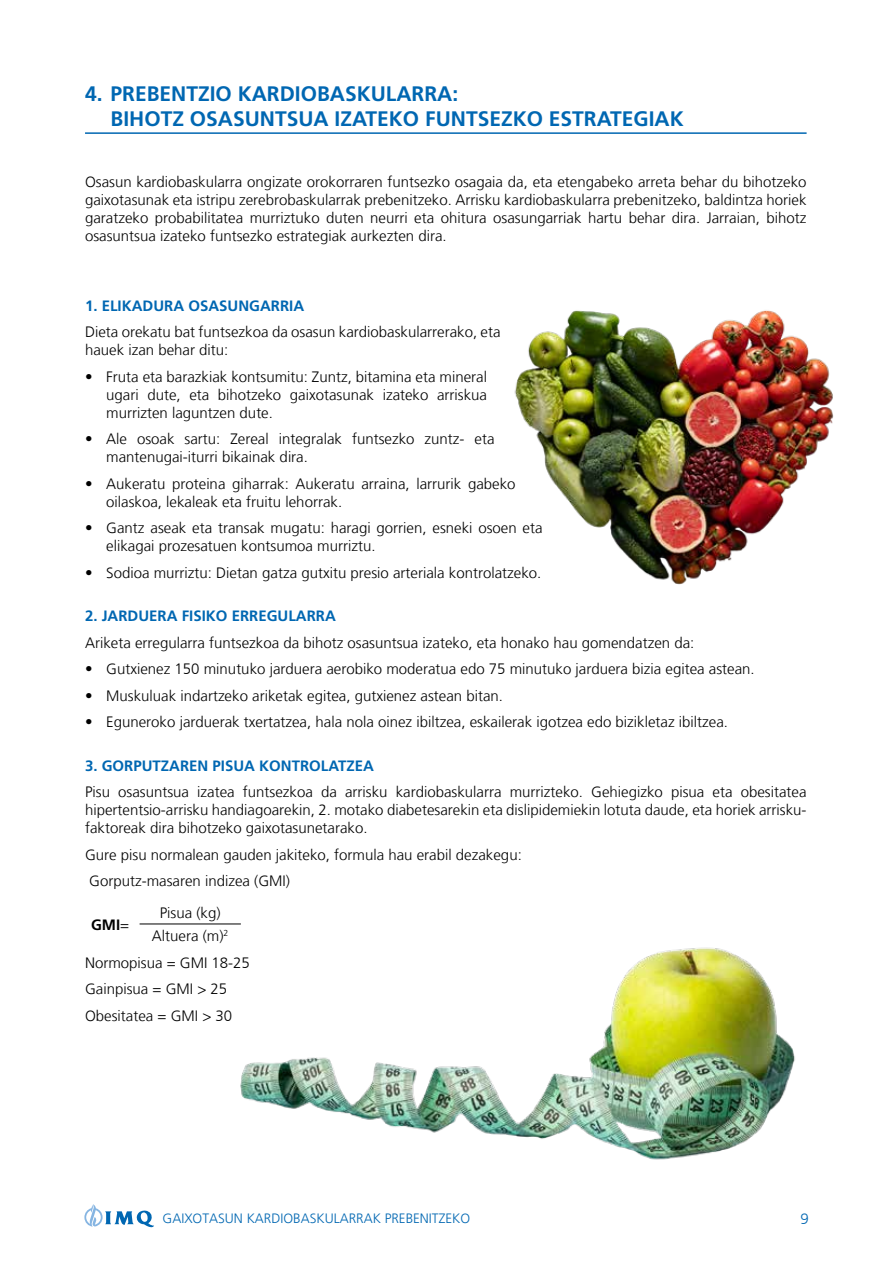
<style>
.page{position:relative;width:893px;height:1263px;background:#fff}
.page>*{position:absolute;margin:0;border:0;box-sizing:border-box;transform-origin:0 0}
.t1{font:700 21px/25.2px "Frutiger LT Std";color:#0067b2}
.t2{font:300 15px/18px "Frutiger LT";color:#000}
.t3{font:700 15px "Frutiger LT Std";color:#0067b2}
.t4{font:700 15px "Frutiger LT Std";color:#000}
.t5{font:300 15px "Frutiger LT";color:#0067b2}
.t6{font:300 13.5px "Frutiger LT";color:#0067b2}
.s1{font-family:"Frutiger LT";font-weight:300}
</style>
<div class="page">
<svg style="left:84px;top:1204px;width:70px;height:24px"></svg>
<hr style="left:85px;top:132px;width:722px;height:2px;background:#0067b2">
<hr style="left:140px;top:923px;width:101px;height:1px;background:#000">
<img style="left:215px;top:923px;width:580px;height:237px">
<img style="left:514px;top:310px;width:320px;height:275px">
<h1 class="t1" style="left:111px;top:81px;width:575px;text-indent:-26px">4. PREBENTZIO KARDIOBASKULARRA:<br>BIHOTZ OSASUNTSUA IZATEKO FUNTSEZKO ESTRATEGIAK</h1>
<p class="t2" style="left:85px;top:173px;width:723px;text-align:justify">Osasun kardiobaskularra ongizate orokorraren funtsezko osagaia da, eta etengabeko arreta behar du bihotzeko gaixotasunak eta istripu zerebrobaskularrak prebenitzeko. Arrisku kardiobaskularra prebenitzeko, baldintza horiek garatzeko probabilitatea murriztuko duten neurri eta ohitura osasungarriak hartu behar dira. Jarraian, bihotz osasuntsua izateko funtsezko estrategiak aurkezten dira.</p>
<p class="t3" style="left:85px;top:297px;width:221px">1. ELIKADURA OSASUNGARRIA</p>
<p class="t2" style="left:85px;top:323px;width:417px">Dieta orekatu bat funtsezkoa da osasun kardiobaskularrerako, eta hauek izan behar ditu:</p>
<p class="t2" style="left:106px;top:368px;width:382px;text-align:justify;text-indent:-21px">• Fruta eta barazkiak kontsumitu: Zuntz, bitamina eta mineral ugari dute, eta bihotzeko gaixotasunak izateko arriskua murrizten laguntzen dute.</p>
<p class="t2" style="left:106px;top:430px;width:390px;text-indent:-21px">• Ale osoak sartu: Zereal integralak funtsezko zuntz- eta mantenugai-iturri bikainak dira.</p>
<p class="t2" style="left:106px;top:475px;width:411px;text-indent:-21px">• Aukeratu proteina giharrak: Aukeratu arraina, larrurik gabeko oilaskoa, lekaleak eta fruitu lehorrak.</p>
<p class="t2" style="left:106px;top:519px;width:438px;text-indent:-21px">• Gantz aseak eta transak mugatu: haragi gorrien, esneki osoen eta elikagai prozesatuen kontsumoa murriztu.</p>
<p class="t2" style="left:85px;top:564px;width:458px">• Sodioa murriztu: Dietan gatza gutxitu presio arteriala kontrolatzeko.</p>
<p class="t3" style="left:85px;top:607px;width:252px">2. JARDUERA FISIKO ERREGULARRA</p>
<p class="t2" style="left:85px;top:634px;width:611px">Ariketa erregularra funtsezkoa da bihotz osasuntsua izateko, eta honako hau gomendatzen da:</p>
<p class="t2" style="left:85px;top:660px;width:671px">• Gutxienez 150 minutuko jarduera aerobiko moderatua edo 75 minutuko jarduera bizia egitea astean.</p>
<p class="t2" style="left:85px;top:687px;width:419px">• Muskuluak indartzeko ariketak egitea, gutxienez astean bitan.</p>
<p class="t2" style="left:85px;top:713px;width:644px">• Eguneroko jarduerak txertatzea, hala nola oinez ibiltzea, eskailerak igotzea edo bizikletaz ibiltzea.</p>
<p class="t3" style="left:85px;top:757px;width:290px">3. GORPUTZAREN PISUA KONTROLATZEA</p>
<p class="t2" style="left:85px;top:783px;width:723px;text-align:justify">Pisu osasuntsua izatea funtsezkoa da arrisku kardiobaskularra murrizteko. Gehiegizko pisua eta obesitatea hipertentsio-arrisku handiagoarekin, 2. motako diabetesarekin eta dislipidemiekin lotuta daude, eta horiek arrisku&shy;faktoreak dira bihotzeko gaixotasunetarako.</p>
<p class="t2" style="left:85px;top:841px;width:438px;line-height:26.5px">Gure pisu normalean gauden jakiteko, formula hau erabil dezakegu:<br>Gorputz-masaren indizea (GMI)</p>
<p class="t4" style="left:91px;top:915px;width:40px">GMI<span class="s1">=</span></p>
<p class="t2" style="left:152px;top:901px;width:78px;line-height:23.2px;text-align:center">Pisua (kg)<br>Altuera (m)<sup>2</sup></p>
<p class="t2" style="left:85px;top:949px;width:166px;line-height:26.5px">Normopisua = GMI 18-25<br>Gainpisua = GMI &gt; 25<br>Obesitatea = GMI &gt; 30</p>
<p class="t6" style="left:163px;top:1210px;width:309px">GAIXOTASUN KARDIOBASKULARRAK PREBENITZEKO</p>
<p class="t5" style="left:800px;top:1210px;width:10px">9</p>
</div>
